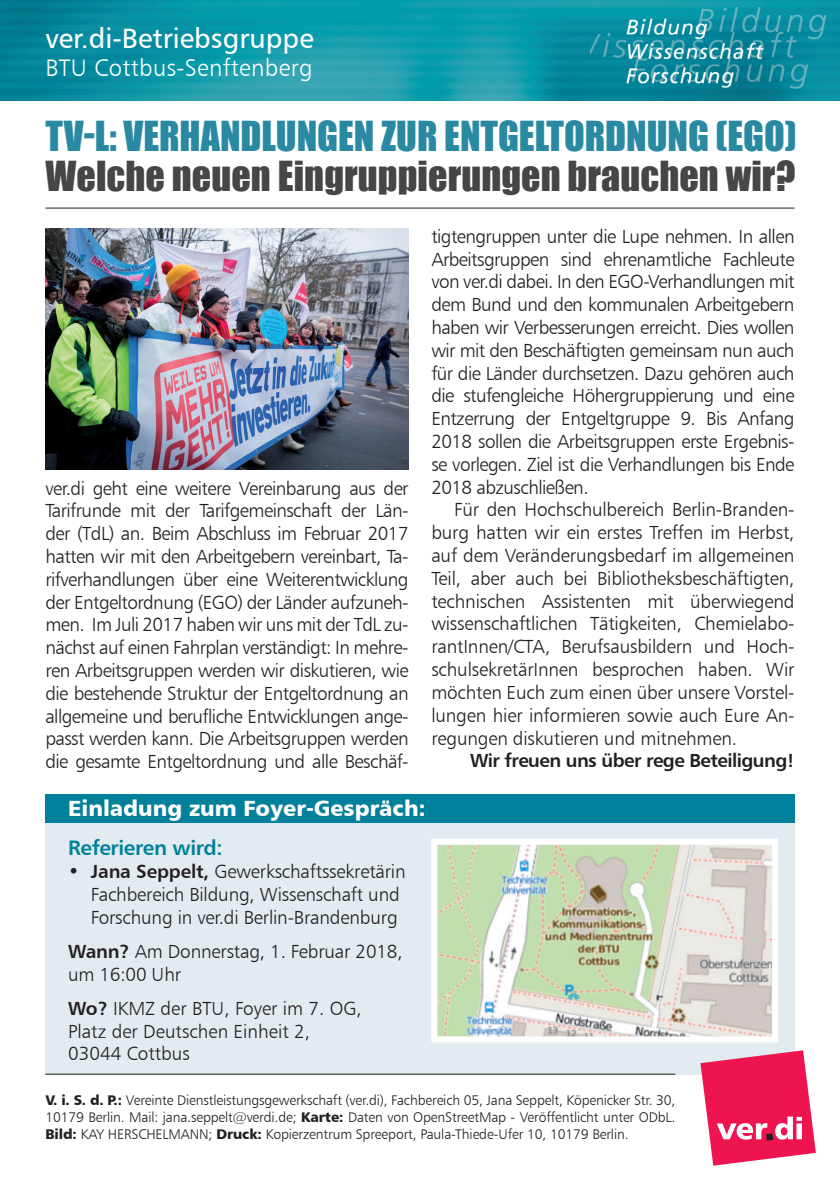
<style>
.page{position:relative;width:840px;height:1191px;background:#fff}
.page>*{position:absolute;margin:0;border:0;box-sizing:border-box;transform-origin:0 0}
.t1{font:38px "Impact";color:#2a89a2}
.t2{font:38px "Impact";letter-spacing:.005em;color:#454647}
.t3{font:28px "Humanist 777 BT Roman B";color:#fff}
.t4{font:24px "Humanist 777 BT Light B";letter-spacing:.015em;color:#fff}
.t5{font:22px "Humanist 777 BT Black B";color:#fff}
.t6{font:21px "Humanist 777 BT Bold B";letter-spacing:-.02em;color:#00809a}
.t7{font:19px/22.8px "Humanist 777 BT Light B";letter-spacing:-.01em;color:#231f20;text-align:justify}
.t8{font:19px "Humanist 777 BT Bold B";letter-spacing:-.03em;color:#231f20}
.t9{font:14px/16.8px "Humanist 777 BT Light B";letter-spacing:-.01em;color:#231f20;text-align:justify}
.s1{font-family:"Humanist 777 BT Bold B"}
.s2{font-family:"Humanist 777 BT Black B"}
</style>
<div class="page">
<div style="left:45px;top:803px;width:749px;height:271px;background:#e2ebf0"></div>
<div style="left:45px;top:794px;width:749px;height:28px;background:#00809a"></div>
<img style="left:438px;top:845px;width:332px;height:190px">
<div style="left:431px;top:838px;width:346px;height:204px;border:6px solid #fff"></div>
<svg style="left:0;top:0;width:839px;height:101px;background:#0e95a6"></svg>
<img style="left:590px;top:6px;width:238px;height:83px">
<hr style="left:45px;top:207px;width:749px;height:1px;background:#231f20">
<img style="left:45px;top:228px;width:363px;height:242px">
<hr style="left:45px;top:1073px;width:630px;height:1px;background:#231f20">
<svg style="left:700px;top:1050px;width:115px;height:115px"></svg>
<h2 class="t3" style="left:45px;top:21px;width:270px">ver.di-Betriebsgruppe</h2>
<p class="t4" style="left:45px;top:53px;width:268px">BTU Cottbus-Senftenberg</p>
<h1 class="t1" style="left:45px;top:107px;width:752px">TV-L: Verhandlungen zur Entgeltordnung (EGO)</h1>
<h1 class="t2" style="left:45px;top:147px;width:751px">Welche neuen Eingruppierungen brauchen wir?</h1>
<p class="t7" style="left:45px;top:476px;width:364px">ver.di geht eine weitere Vereinbarung aus der Tarifrunde mit der Tarifgemeinschaft der Län&shy;der (TdL) an. Beim Abschluss im Februar 2017 hatten wir mit den Arbeitgebern vereinbart, Ta&shy;rifverhandlungen über eine Weiterentwicklung der Entgeltordnung (EGO) der Länder aufzuneh&shy;men. Im Juli 2017 haben wir uns mit der TdL zu&shy;nächst auf einen Fahrplan verständigt: In mehre&shy;ren Arbeitsgruppen werden wir diskutieren, wie die bestehende Struktur der Entgeltordnung an allgemeine und berufliche Entwicklungen ange&shy;passt werden kann. Die Arbeitsgruppen werden die gesamte Entgeltordnung und alle Beschäf-</p>
<p class="t7" style="left:431px;top:224px;width:364px">tigtengruppen unter die Lupe nehmen. In allen Arbeitsgruppen sind ehrenamtliche Fachleute von ver.di dabei. In den EGO-Verhandlungen mit dem Bund und den kommunalen Arbeitgebern haben wir Verbesserungen erreicht. Dies wollen wir mit den Beschäftigten gemeinsam nun auch für die Länder durchsetzen. Dazu gehören auch die stufengleiche Höhergruppierung und eine Entzerrung der Entgeltgruppe 9. Bis Anfang 2018 sollen die Arbeitsgruppen erste Ergebnis&shy;se vorlegen. Ziel ist die Verhandlungen bis Ende 2018 abzuschließen.</p>
<p class="t7" style="left:431px;top:498px;width:364px;text-indent:23px">Für den Hochschulbereich Berlin-Branden&shy;burg hatten wir ein erstes Treffen im Herbst, auf dem Veränderungsbedarf im allgemeinen Teil, aber auch bei Bibliotheksbeschäftigten, technischen Assistenten mit überwiegend wissenschaftlichen Tätigkeiten, Chemielabo&shy;rantInnen/CTA, Berufsausbildern und Hoch&shy;schulsekretärInnen besprochen haben. Wir möchten Euch zum einen über unsere Vorstel&shy;lungen hier informieren sowie auch Eure An&shy;regungen diskutieren und mitnehmen.</p>
<p class="t8" style="left:470px;top:748px;width:326px">Wir freuen uns über rege Beteiligung!</p>
<p class="t5" style="left:68px;top:794px;width:359px">Einladung zum Foyer-Gespräch:</p>
<p class="t6" style="left:68px;top:834px;width:156px">Referieren wird:</p>
<p class="t7" style="left:91px;top:860px;width:316px;text-align:left;text-indent:-23px"><span class="s1">• Jana Seppelt,</span> Gewerkschaftssekretärin<br>Fachbereich Bildung, Wissenschaft und<br>Forschung in ver.di Berlin-Brandenburg</p>
<p class="t7" style="left:68px;top:939px;width:336px"><span class="s1">Wann?</span> Am Donnerstag, 1. Februar 2018, um 16:00 Uhr</p>
<p class="t7" style="left:68px;top:996px;width:295px;text-align:left"><span class="s1">Wo?</span> IKMZ der BTU, Foyer im 7. OG,<br>Platz der Deutschen Einheit 2,<br>03044 Cottbus</p>
<p class="t9" style="left:45px;top:1091px;width:631px"><span class="s2">V. i. S. d. P.:</span> Vereinte Dienstleistungsgewerkschaft (ver.di), Fachbereich 05, Jana Seppelt, Köpenicker Str. 30, 10179 Berlin. Mail: jana.seppelt@verdi.de; <span class="s2">Karte:</span> Daten von OpenStreetMap - Veröffentlicht unter ODbL.<br><span class="s2">Bild:</span> KAY HERSCHELMANN; <span class="s2">Druck:</span> Kopierzentrum Spreeport, Paula-Thiede-Ufer 10, 10179 Berlin.</p>
</div>
